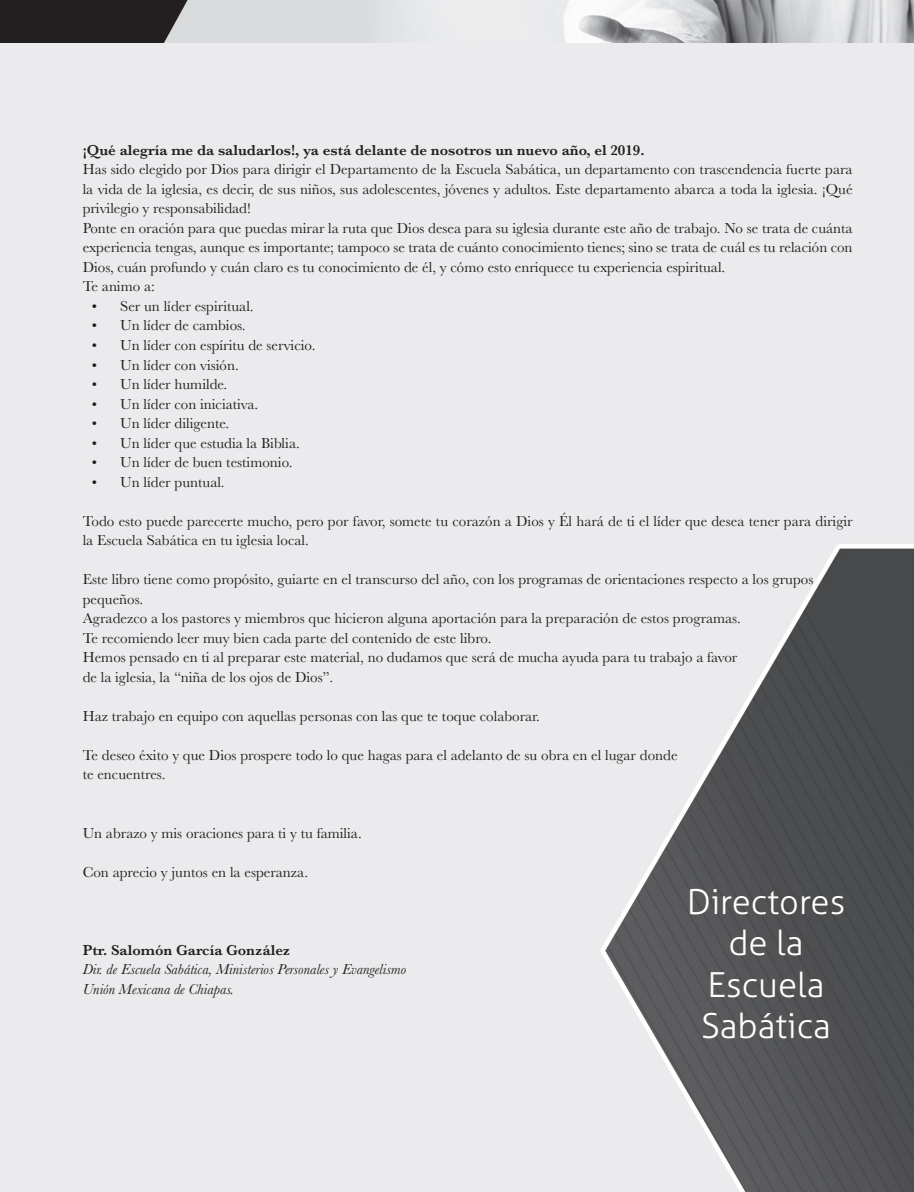
<style>
.page{position:relative;width:914px;height:1192px;background:#fff}
.page>*{position:absolute;margin:0;border:0;box-sizing:border-box;transform-origin:0 0}
.t1{font:300 34.5px/41.4px "Aller";color:#fff;text-align:center}
.t2{font:15px/19.5px "Baskerville";color:#231f20}
.t3{font:600 15px "Baskerville";color:#231f20}
.t4{font:italic 15px/19.5px "Baskerville";color:#231f20}
</style>
<div class="page">
<div style="left:0;top:0;width:128px;height:43px;background:#231f20"></div>
<img style="left:128px;top:0;width:785px;height:43px">
<img style="left:0;top:43px;width:913px;height:1149px">
<p class="t3" style="left:83px;top:139px;width:563px">¡Qué alegría me da saludarlos!, ya está delante de nosotros un nuevo año, el 2019.</p>
<p class="t2" style="left:83px;top:160px;width:771px">Has sido elegido por Dios para dirigir el Departamento de la Escuela Sabática, un departamento con trascendencia fuerte para la vida de la iglesia, es decir, de sus niños, sus adolescentes, jóvenes y adultos. Este departamento abarca a toda la iglesia. ¡Qué privilegio y responsabilidad!<br>Ponte en oración para que puedas mirar la ruta que Dios desea para su iglesia durante este año de trabajo. No se trata de cuánta experiencia tengas, aunque es importante; tampoco se trata de cuánto conocimiento tienes; sino se trata de cuál es tu relación con Dios, cuán profundo y cuán claro es tu conocimiento de él, y cómo esto enriquece tu experiencia espiritual.<br>Te animo a:</p>
<p class="t2" style="left:92px;top:297px;width:163px">• Ser un líder espiritual.</p>
<p class="t2" style="left:92px;top:316px;width:155px">• Un líder de cambios.</p>
<p class="t2" style="left:92px;top:336px;width:225px">• Un líder con espíritu de servicio.</p>
<p class="t2" style="left:92px;top:355px;width:148px">• Un líder con visión.</p>
<p class="t2" style="left:92px;top:375px;width:137px">• Un líder humilde.</p>
<p class="t2" style="left:92px;top:394px;width:168px">• Un líder con iniciativa.</p>
<p class="t2" style="left:92px;top:414px;width:139px">• Un líder diligente.</p>
<p class="t2" style="left:92px;top:433px;width:209px">• Un líder que estudia la Biblia.</p>
<p class="t2" style="left:92px;top:453px;width:202px">• Un líder de buen testimonio.</p>
<p class="t2" style="left:92px;top:472px;width:134px">• Un líder puntual.</p>
<p class="t2" style="left:83px;top:511px;width:771px">Todo esto puede parecerte mucho, pero por favor, somete tu corazón a Dios y Él hará de ti el líder que desea tener para dirigir la Escuela Sabática en tu iglesia local.</p>
<p class="t2" style="left:83px;top:570px;width:731px">Este libro tiene como propósito, guiarte en el transcurso del año, con los programas de orientaciones respecto a los grupos pequeños.<br>Agradezco a los pastores y miembros que hicieron alguna aportación para la preparación de estos programas.<br>Te recomiendo leer muy bien cada parte del contenido de este libro.<br>Hemos pensado en ti al preparar este material, no dudamos que será de mucha ayuda para tu trabajo a favor<br>de la iglesia, la “niña de los ojos de Dios”.</p>
<p class="t2" style="left:83px;top:706px;width:458px">Haz trabajo en equipo con aquellas personas con las que te toque colaborar.</p>
<p class="t2" style="left:83px;top:745px;width:596px">Te deseo éxito y que Dios prospere todo lo que hagas para el adelanto de su obra en el lugar donde te encuentres.</p>
<p class="t2" style="left:83px;top:823px;width:280px">Un abrazo y mis oraciones para ti y tu familia.</p>
<p class="t2" style="left:83px;top:862px;width:227px">Con aprecio y juntos en la esperanza.</p>
<p class="t3" style="left:83px;top:939px;width:209px">Ptr. Salomón García González</p>
<p class="t4" style="left:83px;top:959px;width:325px">Dir. de Escuela Sabática, Ministerios Personales y Evangelismo<br>Unión Mexicana de Chiapas.</p>
<h1 class="t1" style="left:686px;top:881px;width:160px">Directores de la<br>Escuela<br>Sabática</h1>
</div>
